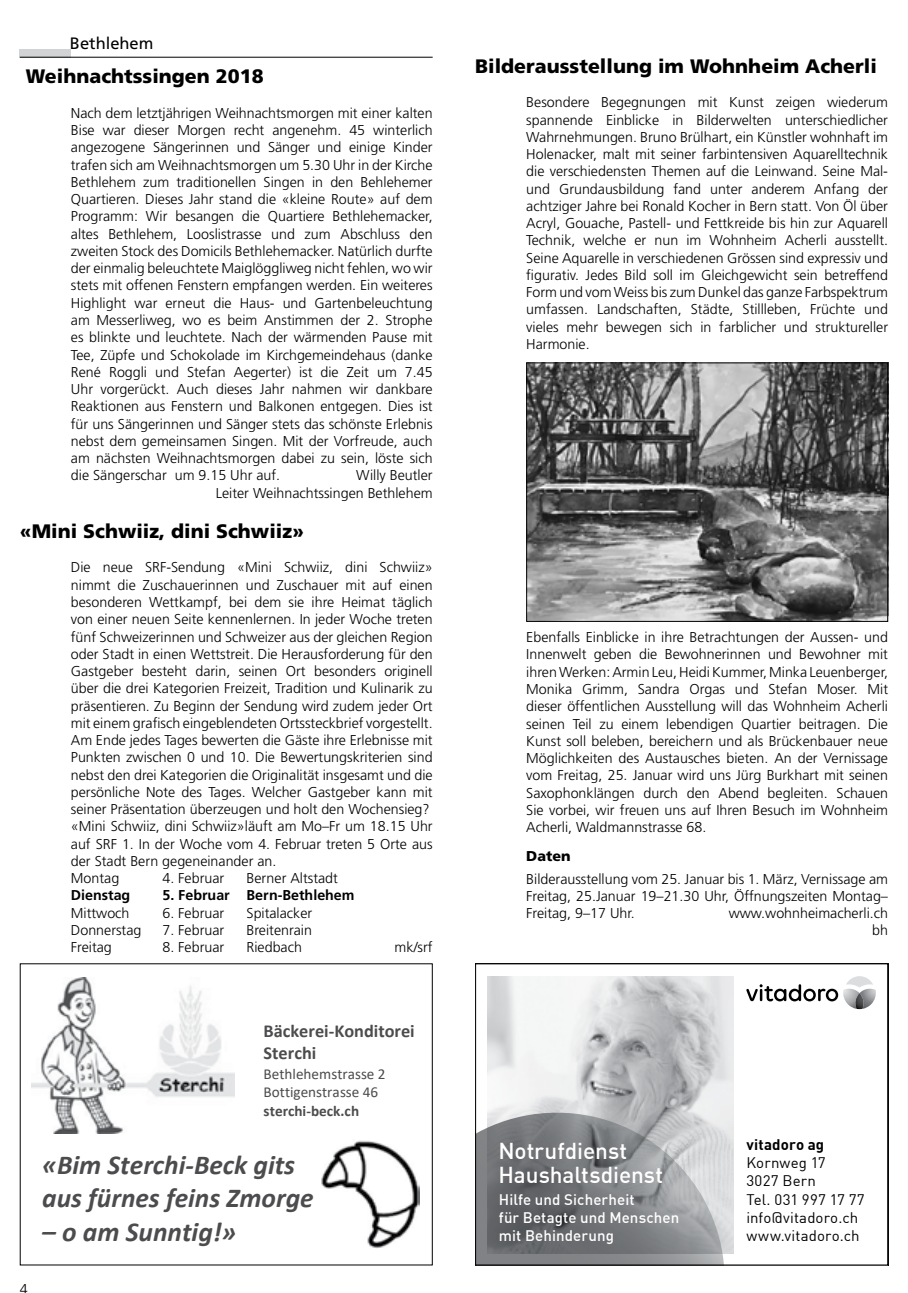
<style>
.page{position:relative;width:908px;height:1293px;background:#fff}
.page>*{position:absolute;margin:0;border:0;box-sizing:border-box;transform-origin:0 0}
.t1{font:italic 700 27.45px/33.5px "Calibri";color:#4c4c4e}
.t2{font:500 22.5px/24.2px "DIN";letter-spacing:-.005em;color:#fff}
.t3{font:900 19.5px "Frutiger";color:#000}
.t4{font:700 18.3px/22.4px "Calibri";color:#4c4c4e}
.t5{font:16.5px "Frutiger";color:#000}
.t6{font:15.15px/18.6px "Calibri";color:#4c4c4e}
.t7{font:700 15.15px "Calibri";color:#4c4c4e}
.t8{font:15px/18px "DIN";letter-spacing:.01em;color:#000}
.t9{font:500 15px/18px "DIN";letter-spacing:.01em;color:#fff}
.t10{font:700 15px "DIN";letter-spacing:.01em;color:#000}
.t11{font:300 14.25px/17.2px "Frutiger";color:#000;text-align:justify}
.t12{font:700 14.25px "Frutiger";color:#000}
.t13{font:900 14.25px "Frutiger";color:#000}
</style>
<div class="page">
<div style="left:20px;top:49px;width:51px;height:8px;background:#d1d3d4"></div>
<hr style="left:20px;top:57px;width:412px;height:1px;background:#000">
<img style="left:528px;top:364px;width:357px;height:256px">
<div style="left:526px;top:362px;width:361px;height:260px;border:1px solid #000"></div>
<img style="left:32px;top:977px;width:202px;height:156px">
<img style="left:321px;top:1140px;width:98px;height:109px">
<img style="left:487px;top:976px;width:246px;height:277px">
<svg style="left:746px;top:976px;width:130px;height:33px"></svg>
<svg style="left:475px;top:1112px;width:249px;height:154px;background:#898b8e"></svg>
<div style="left:475px;top:963px;width:412px;height:302px;border:1px solid #000"></div>
<p class="t5" style="left:70px;top:33px;width:85px">Bethlehem</p>
<h3 class="t3" style="left:26px;top:65px;width:239px">Weihnachtssingen 2018</h3>
<p class="t11" style="left:71px;top:105px;width:363px">Nach dem letztjährigen Weihnachtsmorgen mit einer kalten Bise war dieser Morgen recht angenehm. 45 winterlich angezogene Sängerinnen und Sänger und einige Kinder trafen sich am Weihnachtsmorgen um 5.30 Uhr in der Kirche Bethlehem zum traditionellen Singen in den Behlehemer Quartieren. Dieses Jahr stand die «kleine Route» auf dem Programm: Wir besangen die Quartiere Bethlehemacker, altes Bethlehem, Looslistrasse und zum Abschluss den zweiten Stock des Domicils Bethlehemacker. Natürlich durfte der einmalig beleuchtete Maiglöggliweg nicht fehlen, wo wir stets mit offenen Fenstern empfangen werden. Ein weiteres Highlight war erneut die Haus- und Gartenbeleuchtung am Messerliweg, wo es beim Anstimmen der 2. Strophe es blinkte und leuchtete. Nach der wärmenden Pause mit Tee, Züpfe und Schokolade im Kirchgemeindehaus (danke René Roggli und Stefan Aegerter) ist die Zeit um 7.45<br>Uhr vorgerückt. Auch dieses Jahr nahmen wir dankbare Reaktionen aus Fenstern und Balkonen entgegen. Dies ist für uns Sängerinnen und Sänger stets das schönste Erlebnis nebst dem gemeinsamen Singen. Mit der Vorfreude, auch am nächsten Weihnachtsmorgen dabei zu sein, löste sich die Sängerschar um 9.15 Uhr auf.</p>
<p class="t11" style="left:216px;top:467px;width:218px;text-align:right">Willy Beutler<br>Leiter Weihnachtssingen Bethlehem</p>
<h3 class="t3" style="left:20px;top:519px;width:285px">«Mini Schwiiz, dini Schwiiz»</h3>
<p class="t11" style="left:71px;top:559px;width:363px;text-align:left">Die neue SRF-Sendung «Mini Schwiiz, dini Schwiiz» nimmt die Zuschauerinnen und Zuschauer mit auf einen besonderen Wettkampf, bei dem sie ihre Heimat täglich von einer neuen Seite kennenlernen. In jeder Woche treten fünf Schweizerinnen und Schweizer aus der gleichen Region oder Stadt in einen Wettstreit. Die Herausforderung für den Gastgeber besteht darin, seinen Ort besonders originell über die drei Kategorien Freizeit, Tradition und Kulinarik zu präsentieren. Zu Beginn der Sendung wird zudem jeder Ort mit einem grafisch eingeblendeten Ortssteckbrief vorgestellt.<br>Am Ende jedes Tages bewerten die Gäste ihre Erlebnisse mit Punkten zwischen 0 und 10. Die Bewertungskriterien sind nebst den drei Kategorien die Originalität insgesamt und die persönliche Note des Tages. Welcher Gastgeber kann mit seiner Präsentation überzeugen und holt den Wochensieg? «Mini Schwiiz, dini Schwiiz»läuft am Mo–Fr um 18.15 Uhr auf SRF 1. In der Woche vom 4. Februar treten 5 Orte aus der Stadt Bern gegeneinander an.<br>Montag</p>
<p class="t11" style="left:162px;top:870px;width:63px">4. Februar</p>
<p class="t11" style="left:246px;top:870px;width:93px">Berner Altstadt</p>
<p class="t12" style="left:71px;top:887px;width:61px">Dienstag</p>
<p class="t12" style="left:162px;top:887px;width:193px">5. Februar Bern-Bethlehem</p>
<p class="t11" style="left:71px;top:904px;width:60px">Mittwoch</p>
<p class="t11" style="left:162px;top:904px;width:63px">6. Februar</p>
<p class="t11" style="left:246px;top:904px;width:67px">Spitalacker</p>
<p class="t11" style="left:71px;top:921px;width:72px">Donnerstag</p>
<p class="t11" style="left:162px;top:921px;width:63px">7. Februar</p>
<p class="t11" style="left:246px;top:921px;width:67px">Breitenrain</p>
<p class="t11" style="left:71px;top:939px;width:42px">Freitag</p>
<p class="t11" style="left:162px;top:939px;width:63px">8. Februar</p>
<p class="t11" style="left:246px;top:939px;width:57px">Riedbach</p>
<p class="t11" style="left:394px;top:939px;width:39px">mk/srf</p>
<p class="t4" style="left:263px;top:1019px;width:153px">Bäckerei-Konditorei<br>Sterchi</p>
<p class="t6" style="left:263px;top:1064px;width:123px">Bethlehemstrasse 2<br>Bottigenstrasse 46</p>
<p class="t7" style="left:263px;top:1100px;width:97px">sterchi-beck.ch</p>
<h1 class="t1" style="left:42px;top:1147px;width:273px">«Bim Sterchi-Beck gits aus fürnes feins Zmorge</h1>
<h1 class="t1" style="left:42px;top:1214px;width:196px">– o am Sunntig!»</h1>
<p class="t11" style="left:20px;top:1281px;width:9px">4</p>
<h3 class="t3" style="left:475px;top:54px;width:403px">Bilderausstellung im Wohnheim Acherli</h3>
<p class="t11" style="left:526px;top:94px;width:363px">Besondere Begegnungen mit Kunst zeigen wiederum spannende Einblicke in Bilderwelten unterschiedlicher Wahrnehmungen. Bruno Brülhart, ein Künstler wohnhaft im Holenacker, malt mit seiner farbintensiven Aquarelltechnik die verschiedensten Themen auf die Leinwand. Seine Mal&shy;und Grundausbildung fand unter anderem Anfang der achtziger Jahre bei Ronald Kocher in Bern statt. Von Öl über Acryl, Gouache, Pastell- und Fettkreide bis hin zur Aquarell Technik, welche er nun im Wohnheim Acherli ausstellt.<br>Seine Aquarelle in verschiedenen Grössen sind expressiv und figurativ. Jedes Bild soll im Gleichgewicht sein betreffend Form und vom Weiss bis zum Dunkel das ganze Farbspektrum umfassen. Landschaften, Städte, Stillleben, Früchte und vieles mehr bewegen sich in farblicher und struktureller Harmonie.</p>
<p class="t11" style="left:526px;top:629px;width:363px">Ebenfalls Einblicke in ihre Betrachtungen der Aussen- und Innenwelt geben die Bewohnerinnen und Bewohner mit ihren Werken: Armin Leu, Heidi Kummer, Minka Leuenberger, Monika Grimm, Sandra Orgas und Stefan Moser. Mit dieser öffentlichen Ausstellung will das Wohnheim Acherli seinen Teil zu einem lebendigen Quartier beitragen. Die Kunst soll beleben, bereichern und als Brückenbauer neue Möglichkeiten des Austausches bieten. An der Vernissage vom Freitag, 25. Januar wird uns Jürg Burkhart mit seinen Saxophonklängen durch den Abend begleiten. Schauen Sie vorbei, wir freuen uns auf Ihren Besuch im Wohnheim Acherli, Waldmannstrasse 68.</p>
<p class="t13" style="left:526px;top:847px;width:46px">Daten</p>
<p class="t11" style="left:526px;top:870px;width:363px">Bilderausstellung vom 25. Januar bis 1. März, Vernissage am Freitag, 25.Januar 19–21.30 Uhr, Öffnungszeiten Montag– Freitag, 9–17 Uhr.</p>
<p class="t11" style="left:728px;top:905px;width:161px;text-align:right">www.wohnheimacherli.ch bh</p>
<h2 class="t2" style="left:498px;top:1137px;width:166px">Notrufdienst<br>Haushaltsdienst</h2>
<p class="t9" style="left:498px;top:1190px;width:182px">Hilfe und Sicherheit<br>für Betagte und Menschen mit Behinderung</p>
<p class="t10" style="left:746px;top:1135px;width:79px">vitadoro ag</p>
<p class="t8" style="left:746px;top:1154px;width:120px">Kornweg 17<br>3027 Bern<br>Tel. 031 997 17 77 info@vitadoro.ch www.vitadoro.ch</p>
</div>
